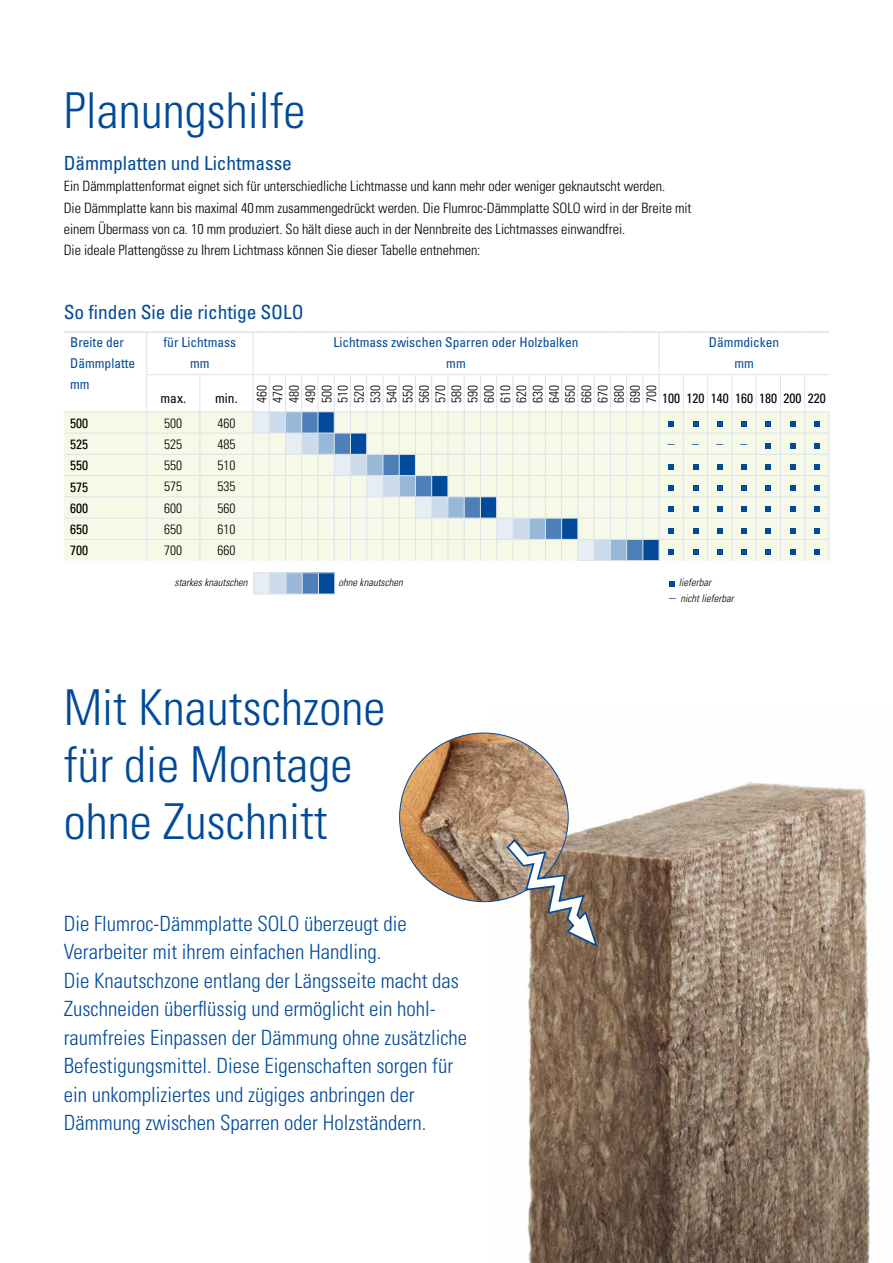
<style>
.page{position:relative;width:893px;height:1263px;background:#fff}
.page>*{position:absolute;margin:0;border:0;box-sizing:border-box;transform-origin:0 0}
.t1{font:300 condensed 49.5px/57px "Univers";color:#004a99}
.t2{font:300 condensed 21px/28.5px "Univers";color:#004a99}
.t3{font:condensed 19.5px "Univers";letter-spacing:-.005em;color:#004a99}
.t4{font:300 condensed 14.25px/21.3px "Univers";letter-spacing:-.005em;color:#000}
.t5{font:300 condensed 13.5px/16.2px "Univers";color:#000;text-align:justify}
.t6{font:condensed 13.5px/21px "Univers";color:#004a99;text-align:center}
.t7{font:condensed 13.5px "Univers";color:#000}
.t8{font:italic 300 condensed 10.5px "Univers";color:#000}
.s1{font-weight:400;font-style:normal;font-size:13.5px;color:#004a99}
</style>
<div class="page">
<img style="left:495px;top:733px;width:376px;height:530px">
<img style="left:400px;top:733px;width:168px;height:169px;border-radius:84px">
<svg style="left:506px;top:838px;width:93px;height:111px"></svg>
<div style="left:64px;top:412px;width:189px;height:149px;background:#f6f9e8"></div>
<hr style="left:64px;top:331px;width:83px;height:2px;background:#dce3e8">
<hr style="left:147px;top:331px;width:53px;height:2px;background:#dce3e8">
<hr style="left:200px;top:331px;width:53px;height:2px;background:#dce3e8">
<svg style="left:253px;top:331px;width:406px;height:2px"></svg>
<hr style="left:659px;top:331px;width:24px;height:2px;background:#dce3e8">
<hr style="left:683px;top:331px;width:25px;height:2px;background:#dce3e8">
<hr style="left:708px;top:331px;width:24px;height:2px;background:#dce3e8">
<hr style="left:732px;top:331px;width:24px;height:2px;background:#dce3e8">
<hr style="left:756px;top:331px;width:24px;height:2px;background:#dce3e8">
<hr style="left:780px;top:331px;width:25px;height:2px;background:#dce3e8">
<hr style="left:805px;top:331px;width:24px;height:2px;background:#dce3e8">
<hr style="left:146px;top:374px;width:54px;height:1px;background:#dce3e8">
<hr style="left:200px;top:374px;width:53px;height:1px;background:#dce3e8">
<svg style="left:253px;top:374px;width:576px;height:1px"></svg>
<hr style="left:64px;top:411px;width:83px;height:1px;background:#dce3e8">
<hr style="left:147px;top:411px;width:53px;height:1px;background:#dce3e8">
<hr style="left:200px;top:411px;width:53px;height:1px;background:#dce3e8">
<hr style="left:64px;top:433px;width:83px;height:1px;background:#dce3e8">
<hr style="left:147px;top:433px;width:53px;height:1px;background:#dce3e8">
<hr style="left:200px;top:433px;width:53px;height:1px;background:#dce3e8">
<hr style="left:64px;top:454px;width:83px;height:1px;background:#dce3e8">
<hr style="left:147px;top:454px;width:53px;height:1px;background:#dce3e8">
<hr style="left:200px;top:454px;width:53px;height:1px;background:#dce3e8">
<hr style="left:64px;top:475px;width:83px;height:1px;background:#dce3e8">
<hr style="left:147px;top:475px;width:53px;height:1px;background:#dce3e8">
<hr style="left:200px;top:475px;width:53px;height:1px;background:#dce3e8">
<hr style="left:64px;top:497px;width:83px;height:1px;background:#dce3e8">
<hr style="left:147px;top:497px;width:53px;height:1px;background:#dce3e8">
<hr style="left:200px;top:497px;width:53px;height:1px;background:#dce3e8">
<hr style="left:64px;top:518px;width:83px;height:1px;background:#dce3e8">
<hr style="left:147px;top:518px;width:53px;height:1px;background:#dce3e8">
<hr style="left:200px;top:518px;width:53px;height:1px;background:#dce3e8">
<hr style="left:64px;top:539px;width:83px;height:1px;background:#dce3e8">
<hr style="left:147px;top:539px;width:53px;height:1px;background:#dce3e8">
<hr style="left:200px;top:539px;width:53px;height:1px;background:#dce3e8">
<hr style="left:146px;top:375px;width:1px;height:37px;background:#dce3e8">
<hr style="left:200px;top:375px;width:1px;height:37px;background:#dce3e8">
<hr style="left:253px;top:375px;width:1px;height:37px;background:#dce3e8">
<hr style="left:269px;top:375px;width:1px;height:37px;background:#dce3e8">
<hr style="left:285px;top:375px;width:1px;height:37px;background:#dce3e8">
<hr style="left:301px;top:375px;width:1px;height:37px;background:#dce3e8">
<hr style="left:318px;top:375px;width:1px;height:37px;background:#dce3e8">
<hr style="left:334px;top:375px;width:1px;height:37px;background:#dce3e8">
<hr style="left:350px;top:375px;width:1px;height:37px;background:#dce3e8">
<hr style="left:366px;top:375px;width:1px;height:37px;background:#dce3e8">
<hr style="left:383px;top:375px;width:1px;height:37px;background:#dce3e8">
<hr style="left:399px;top:375px;width:1px;height:37px;background:#dce3e8">
<hr style="left:415px;top:375px;width:1px;height:37px;background:#dce3e8">
<hr style="left:431px;top:375px;width:1px;height:37px;background:#dce3e8">
<hr style="left:448px;top:375px;width:1px;height:37px;background:#dce3e8">
<hr style="left:464px;top:375px;width:1px;height:37px;background:#dce3e8">
<hr style="left:480px;top:375px;width:1px;height:37px;background:#dce3e8">
<hr style="left:496px;top:375px;width:1px;height:37px;background:#dce3e8">
<hr style="left:513px;top:375px;width:1px;height:37px;background:#dce3e8">
<hr style="left:529px;top:375px;width:1px;height:37px;background:#dce3e8">
<hr style="left:545px;top:375px;width:1px;height:37px;background:#dce3e8">
<hr style="left:561px;top:375px;width:1px;height:37px;background:#dce3e8">
<hr style="left:578px;top:375px;width:1px;height:37px;background:#dce3e8">
<hr style="left:594px;top:375px;width:1px;height:37px;background:#dce3e8">
<hr style="left:610px;top:375px;width:1px;height:37px;background:#dce3e8">
<hr style="left:626px;top:375px;width:1px;height:37px;background:#dce3e8">
<hr style="left:643px;top:375px;width:1px;height:37px;background:#dce3e8">
<hr style="left:659px;top:375px;width:1px;height:37px;background:#dce3e8">
<hr style="left:683px;top:375px;width:1px;height:37px;background:#dce3e8">
<hr style="left:707px;top:375px;width:1px;height:37px;background:#dce3e8">
<hr style="left:732px;top:375px;width:1px;height:37px;background:#dce3e8">
<hr style="left:756px;top:375px;width:1px;height:37px;background:#dce3e8">
<hr style="left:780px;top:375px;width:1px;height:37px;background:#dce3e8">
<hr style="left:804px;top:375px;width:1px;height:37px;background:#dce3e8">
<svg style="left:146px;top:412px;width:1px;height:149px"></svg>
<svg style="left:200px;top:412px;width:1px;height:149px"></svg>
<hr style="left:146px;top:333px;width:1px;height:41px;background:#dce3e8">
<hr style="left:253px;top:333px;width:1px;height:41px;background:#dce3e8">
<hr style="left:659px;top:333px;width:1px;height:41px;background:#dce3e8">
<svg style="left:253px;top:411px;width:577px;height:150px;background:#dfe8e3"></svg>
<svg style="left:253px;top:572px;width:82px;height:23px;background:#93b2d2"></svg>
<svg style="left:669px;top:581px;width:5px;height:5px"></svg>
<h1 class="t1" style="left:64px;top:81px;width:243px">Planungshilfe</h1>
<h3 class="t3" style="left:64px;top:151px;width:230px">Dämmplatten und Lichtmasse</h3>
<p class="t4" style="left:64px;top:175px;width:629px">Ein Dämmplattenformat eignet sich für unterschiedliche Lichtmasse und kann mehr oder weniger geknautscht werden.<br>Die Dämmplatte kann bis maximal 40mm zusammengedrückt werden. Die Flumroc-Dämmplatte SOLO wird in der Breite mit einem Übermass von ca. 10 mm produziert. So hält diese auch in der Nennbreite des Lichtmasses einwandfrei.<br>Die ideale Plattengösse zu Ihrem Lichtmass können Sie dieser Tabelle entnehmen:</p>
<h3 class="t3" style="left:64px;top:299px;width:241px">So finden Sie die richtige SOLO</h3>
<p class="t6" style="left:70px;top:332px;width:67px;text-align:left">Breite der<br>Dämmplatte mm</p>
<p class="t6" style="left:163px;top:332px;width:74px">für Lichtmass mm</p>
<p class="t6" style="left:333px;top:332px;width:247px">Lichtmass zwischen Sparren oder Holzbalken mm</p>
<p class="t6" style="left:709px;top:332px;width:72px">Dämmdicken mm</p>
<p class="t7" style="left:161px;top:390px;width:27px">max.</p>
<p class="t7" style="left:215px;top:390px;width:24px">min.</p>
<p class="t5" style="left:253px;top:403px;width:19px;rotate:-90deg">460<br>470<br>480<br>490<br>500<br>510<br>520<br>530<br>540<br>550<br>560<br>570<br>580<br>590<br>600<br>610<br>620<br>630<br>640<br>650<br>660<br>670<br>680<br>690<br>700</p>
<p class="t7" style="left:662px;top:390px;width:165px">100 120 140 160 180 200 220</p>
<p class="t7" style="left:70px;top:414px;width:19px">500</p>
<p class="t5" style="left:164px;top:415px;width:19px">500</p>
<p class="t5" style="left:217px;top:415px;width:19px">460</p>
<p class="t7" style="left:70px;top:436px;width:19px">525</p>
<p class="t5" style="left:164px;top:436px;width:19px">525</p>
<p class="t5" style="left:217px;top:436px;width:19px">485</p>
<p class="t6" style="left:668px;top:433px;width:33px">– –</p>
<p class="t6" style="left:716px;top:433px;width:33px">– –</p>
<p class="t7" style="left:70px;top:457px;width:19px">550</p>
<p class="t5" style="left:164px;top:457px;width:19px">550</p>
<p class="t5" style="left:217px;top:457px;width:19px">510</p>
<p class="t7" style="left:70px;top:478px;width:19px">575</p>
<p class="t5" style="left:164px;top:478px;width:19px">575</p>
<p class="t5" style="left:217px;top:478px;width:19px">535</p>
<p class="t7" style="left:70px;top:499px;width:19px">600</p>
<p class="t5" style="left:164px;top:500px;width:19px">600</p>
<p class="t5" style="left:217px;top:500px;width:19px">560</p>
<p class="t7" style="left:70px;top:521px;width:19px">650</p>
<p class="t5" style="left:164px;top:521px;width:19px">650</p>
<p class="t5" style="left:217px;top:521px;width:19px">610</p>
<p class="t7" style="left:70px;top:542px;width:19px">700</p>
<p class="t5" style="left:164px;top:542px;width:19px">700</p>
<p class="t5" style="left:217px;top:542px;width:19px">660</p>
<p class="t8" style="left:175px;top:576px;width:74px">starkes knautschen</p>
<p class="t8" style="left:339px;top:576px;width:66px">ohne knautschen</p>
<p class="t8" style="left:679px;top:576px;width:34px">lieferbar</p>
<p class="t8" style="left:669px;top:592px;width:66px"><span class="s1">–</span> nicht lieferbar</p>
<h1 class="t1" style="left:64px;top:678px;width:323px">Mit Knautschzone für die Montage ohne Zuschnitt</h1>
<p class="t2" style="left:64px;top:909px;width:405px">Die Flumroc-Dämmplatte SOLO überzeugt die Verarbeiter mit ihrem einfachen Handling.<br>Die Knautschzone entlang der Längsseite macht das Zuschneiden überflüssig und ermöglicht ein hohl&shy;raumfreies Einpassen der Dämmung ohne zusätzliche Befestigungsmittel. Diese Eigenschaften sorgen für ein unkompliziertes und zügiges anbringen der Dämmung zwischen Sparren oder Holzständern.</p>
</div>
